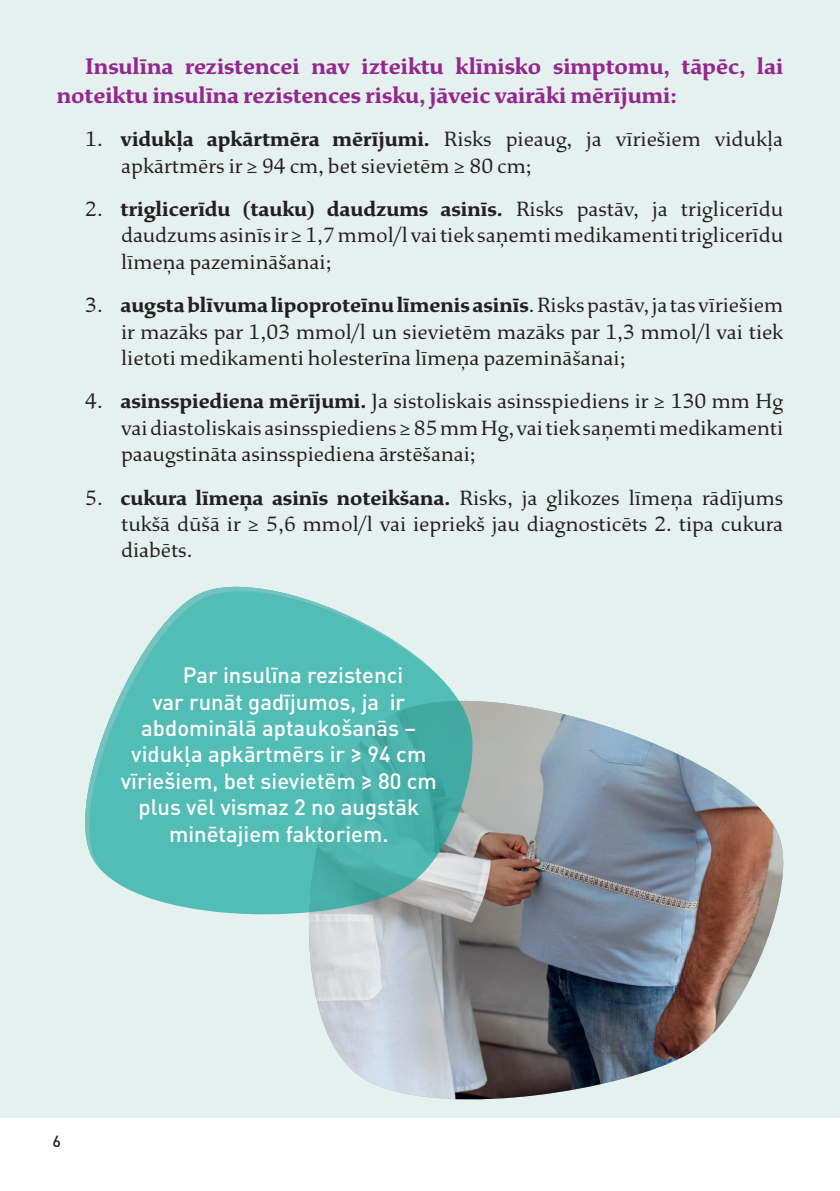
<style>
.page{position:relative;width:840px;height:1191px;background:#fff}
.page>*{position:absolute;margin:0;border:0;box-sizing:border-box;transform-origin:0 0}
.t1{font:700 24px/28.8px "Study";color:#95268f}
.t2{font:22px/26.4px "Study";color:#231f20;text-align:justify}
.t3{font:500 22px "DIN Pro";color:#fff}
.t4{font:500 16px "DIN Pro";color:#231f20}
.s1{font-weight:700}
</style>
<div class="page">
<div style="left:0;top:0;width:839px;height:1117px;background:#e5f1ef"></div>
<img style="left:309px;top:701px;width:475px;height:399px">
<svg style="left:103px;top:681px;width:371px;height:235px;background:#7abcb7"></svg>
<svg style="left:85px;top:586px;width:359px;height:286px;fill:#51bdb5"></svg>
<p class="t1" style="left:57px;top:52px;width:727px;text-indent:28px">Insulīna rezistencei nav izteiktu klīnisko simptomu, tāpēc, lai noteiktu insulīna rezistences risku, jāveic vairāki mērījumi:</p>
<p class="t2" style="left:121px;top:126px;width:663px;text-indent:-36px">1. <span class="s1">vidukļa apkārtmēra mērījumi.</span> Risks pieaug, ja vīriešiem vidukļa apkārtmērs ir ≥ 94 cm, bet sievietēm ≥ 80 cm;</p>
<p class="t2" style="left:121px;top:196px;width:663px;text-indent:-36px">2. <span class="s1">triglicerīdu (tauku) daudzums asinīs.</span> Risks pastāv, ja triglicerīdu daudzums asinīs ir ≥ 1,7 mmol/l vai tiek saņemti medikamenti triglicerīdu līmeņa pazemināšanai;</p>
<p class="t2" style="left:121px;top:292px;width:663px;text-indent:-36px">3. <span class="s1">augsta blīvuma lipoproteīnu līmenis asinīs</span>. Risks pastāv, ja tas vīriešiem ir mazāks par 1,03 mmol/l un sievietēm mazāks par 1,3 mmol/l vai tiek lietoti medikamenti holesterīna līmeņa pazemināšanai;</p>
<p class="t2" style="left:121px;top:388px;width:663px;text-indent:-36px">4. <span class="s1">asinsspiediena mērījumi.</span> Ja sistoliskais asinsspiediens ir ≥ 130 mm Hg vai diastoliskais asinsspiediens ≥ 85 mm Hg, vai tiek saņemti medikamenti paaugstināta asinsspiediena ārstēšanai;</p>
<p class="t2" style="left:121px;top:485px;width:663px;text-indent:-36px">5. <span class="s1">cukura līmeņa asinīs noteikšana.</span> Risks, ja glikozes līmeņa rādījums tukšā dūšā ir ≥ 5,6 mmol/l vai iepriekš jau diagnosticēts 2. tipa cukura diabēts.</p>
<p class="t3" style="left:183px;top:660px;width:222px">Par insulīna rezistenci</p>
<p class="t3" style="left:152px;top:686px;width:254px">var runāt gadījumos, ja ir</p>
<p class="t3" style="left:141px;top:713px;width:276px">abdominālā aptaukošanās –</p>
<p class="t3" style="left:131px;top:739px;width:296px">vidukļa apkārtmērs ir ≥ 94 cm</p>
<p class="t3" style="left:121px;top:766px;width:317px">vīriešiem, bet sievietēm ≥ 80 cm</p>
<p class="t3" style="left:138px;top:792px;width:282px">plus vēl vismaz 2 no augstāk</p>
<p class="t3" style="left:169px;top:818px;width:221px">minētajiem faktoriem.</p>
<p class="t4" style="left:52px;top:1129px;width:10px">6</p>
</div>
